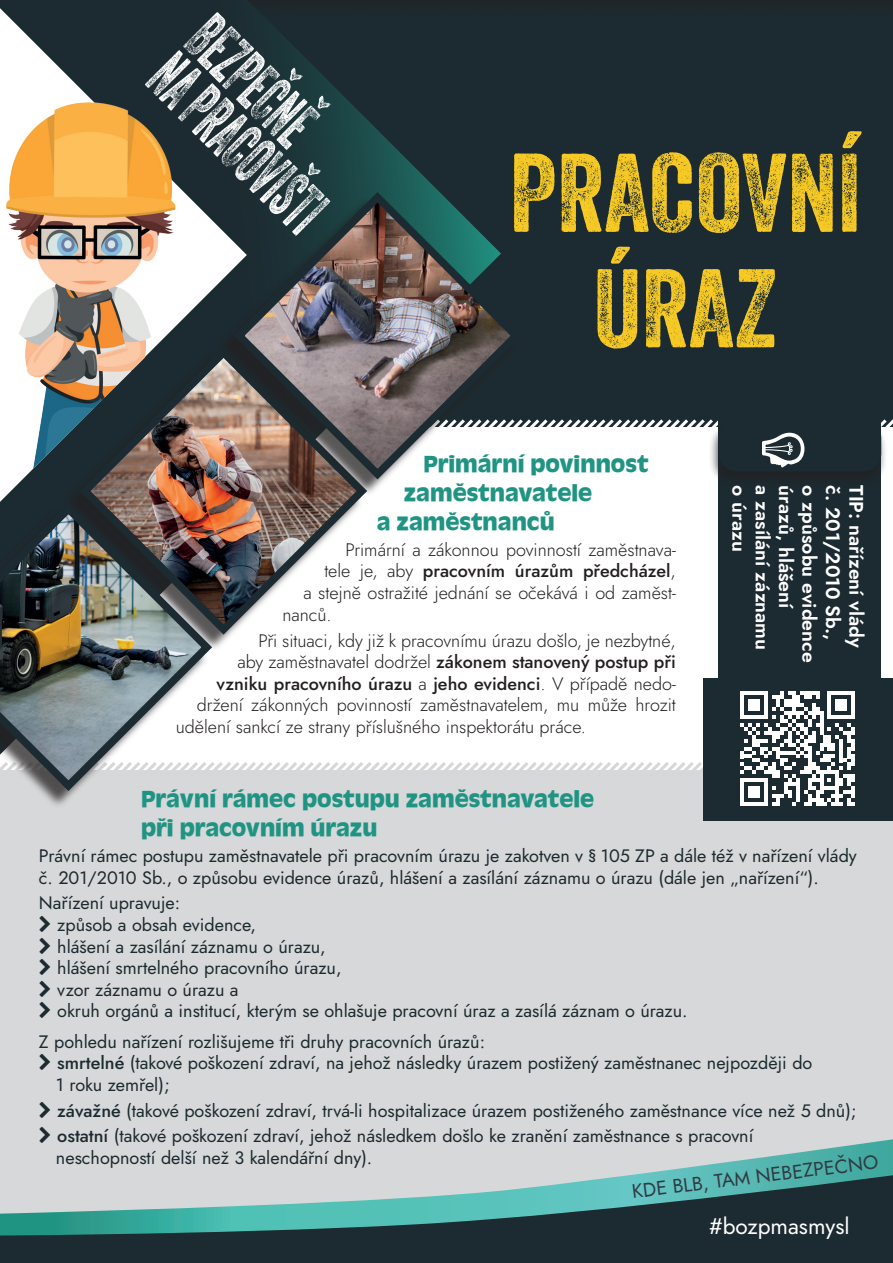
<style>
.page{position:relative;width:893px;height:1263px;background:#fff}
.page>*{position:absolute;margin:0;border:0;box-sizing:border-box;transform-origin:0 0}
.t1{font:108px/115.5px "Veneer Two";color:#f6c925;text-align:center}
.t2{font:67.5px/54px "Veneer Three";color:#fff;scale:.67 1}
.t3{font:700 24px/28.8px "Antigoni Bd";color:#209483}
.t4{font:22.5px "Jost";color:#fff}
.t5{font:600 19.5px "Jost";color:#fff}
.t6{font:19.5px "Jost";color:#303b44}
.t7{font:18px/21.6px "Jost";color:#1c2b31}
.t8{font:300 18px "Jost";color:#231f20}
.t9{font:500 18px "Jost";color:#231f20}
.s1{font-weight:300}
.s2{font-weight:500}
</style>
<div class="page">
<div style="left:0;top:762px;width:893px;height:377px;background:#d7d8d9"></div>
<div style="left:245px;top:0;width:648px;height:527px;background:#1c2b31"></div>
<svg style="left:501px;top:419px;width:392px;height:259px"></svg>
<div style="left:0;top:0;width:893px;height:16px;background:#1c292e"></div>
<svg style="left:0;top:8px;width:171px;height:490px;fill:#1c2b31"></svg>
<svg style="left:171px;top:16px;width:330px;height:511px"></svg>
<img style="left:6px;top:99px;width:169px;height:396px">
<div style="left:62px;top:351px;width:302px;height:301px;background:#231f20;opacity:.75"></div>
<img style="left:75px;top:342px;width:297px;height:298px">
<div style="left:0;top:507px;width:209px;height:302px;background:#231f20;opacity:.75"></div>
<img style="left:0;top:498px;width:217px;height:298px">
<div style="left:216px;top:195px;width:302px;height:302px;background:#231f20;opacity:.75"></div>
<img style="left:229px;top:187px;width:297px;height:298px">
<svg style="left:0;top:1139px;width:893px;height:32px;background:#c5d2d2"></svg>
<svg style="left:0;top:1171px;width:893px;height:92px;background:#537778"></svg>
<div style="left:703px;top:678px;width:190px;height:143px;background:#1c2b31"></div>
<div style="left:719px;top:419px;width:162px;height:397px;background:#1c2b31"></div>
<svg style="left:740px;top:691px;width:115px;height:115px"></svg>
<div style="left:708px;top:420px;width:179px;height:68px;background:#231f20;opacity:.66"></div>
<div style="left:719px;top:420px;width:162px;height:51px;background:#1c2b31;border-radius:18px"></div>
<svg style="left:762px;top:433px;width:42px;height:35px"></svg>
<svg style="left:40px;top:916px;width:10px;height:102px"></svg>
<svg style="left:40px;top:1054px;width:10px;height:16px"></svg>
<svg style="left:40px;top:1101px;width:10px;height:17px"></svg>
<svg style="left:40px;top:1127px;width:10px;height:16px"></svg>
<h2 class="t2" style="left:218px;top:8px;width:327px;rotate:45deg">BEZPEČNĚ<br>NA PRACOVIŠTI</h2>
<h1 class="t1" style="left:509px;top:134px;width:353px">PRACOVNÍ<br>ÚRAZ</h1>
<h3 class="t3" style="left:423px;top:449px;width:227px">Primární povinnost</h3>
<h3 class="t3" style="left:404px;top:478px;width:190px">zaměstnavatele</h3>
<h3 class="t3" style="left:377px;top:507px;width:179px">a zaměstnanců</h3>
<p class="t8" style="left:345px;top:537px;width:332px">Primární a zákonnou povinností zaměstnava-</p>
<p class="t9" style="left:324px;top:559px;width:353px"><span class="s1">tele je, aby</span> pracovním úrazům předcházel<span class="s1">,</span></p>
<p class="t8" style="left:303px;top:581px;width:374px">a stejně ostražité jednání se očekává i od zaměst-</p>
<p class="t8" style="left:282px;top:602px;width:51px">nanců.</p>
<p class="t8" style="left:258px;top:628px;width:419px">Při situaci, kdy již k pracovnímu úrazu došlo, je nezbytné,</p>
<p class="t9" style="left:237px;top:649px;width:440px"><span class="s1">aby zaměstnavatel dodržel</span> zákonem stanovený postup při</p>
<p class="t9" style="left:216px;top:671px;width:461px">vzniku pracovního úrazu <span class="s1">a</span> jeho evidenci<span class="s1">. V případě nedo-</span></p>
<p class="t8" style="left:197px;top:693px;width:480px">držení zákonných povinností zaměstnavatelem, mu může hrozit</p>
<p class="t8" style="left:176px;top:714px;width:411px">udělení sankcí ze strany příslušného inspektorátu práce.</p>
<p class="t5" style="left:753px;top:485px;width:68px;rotate:90deg">o úrazu</p>
<p class="t5" style="left:846px;top:485px;width:156px;rotate:90deg">č. 201/2010 Sb.,</p>
<p class="t5" style="left:870px;top:485px;width:164px;rotate:90deg">TIP: nařízení vlády</p>
<p class="t5" style="left:776px;top:485px;width:166px;rotate:90deg">a zasílání záznamu</p>
<p class="t5" style="left:799px;top:485px;width:125px;rotate:90deg">úrazů, hlášení</p>
<p class="t5" style="left:823px;top:485px;width:179px;rotate:90deg">o způsobu evidence</p>
<h3 class="t3" style="left:141px;top:784px;width:455px">Právní rámec postupu zaměstnavatele při pracovním úrazu</h3>
<p class="t7" style="left:39px;top:845px;width:819px">Právní rámec postupu zaměstnavatele při pracovním úrazu je zakotven v § 105 ZP a dále též v nařízení vlády č. 201/2010 Sb., o způsobu evidence úrazů, hlášení a zasílání záznamu o úrazu (dále jen „nařízení“).</p>
<p class="t7" style="left:57px;top:892px;width:632px;text-indent:-18px">Nařízení upravuje:<br>způsob a obsah evidence,<br>hlášení a zasílání záznamu o úrazu,<br>hlášení smrtelného pracovního úrazu,<br>vzor záznamu o úrazu a<br>okruh orgánů a institucí, kterým se ohlašuje pracovní úraz a zasílá záznam o úrazu.</p>
<p class="t7" style="left:56px;top:1030px;width:758px;text-indent:-17px">Z pohledu nařízení rozlišujeme tři druhy pracovních úrazů:<br><span class="s2">smrtelné</span> (takové poškození zdraví, na jehož následky úrazem postižený zaměstnanec nejpozději do<br>1 roku zemřel);</p>
<p class="t7" style="left:57px;top:1097px;width:801px;line-height:25.8px"><span class="s2">závažné</span> (takové poškození zdraví, trvá-li hospitalizace úrazem postiženého zaměstnance více než 5 dnů); <span class="s2">ostatní</span> (takové poškození zdraví, jehož následkem došlo ke zranění zaměstnance s pracovní</p>
<p class="t7" style="left:56px;top:1147px;width:318px">neschopností delší než 3 kalendářní dny).</p>
<p class="t6" style="left:630px;top:1178px;width:249px;rotate:-7deg">KDE BLB, TAM NEBEZPEČNO</p>
<p class="t4" style="left:709px;top:1211px;width:142px">#bozpmasmysl</p>
</div>
